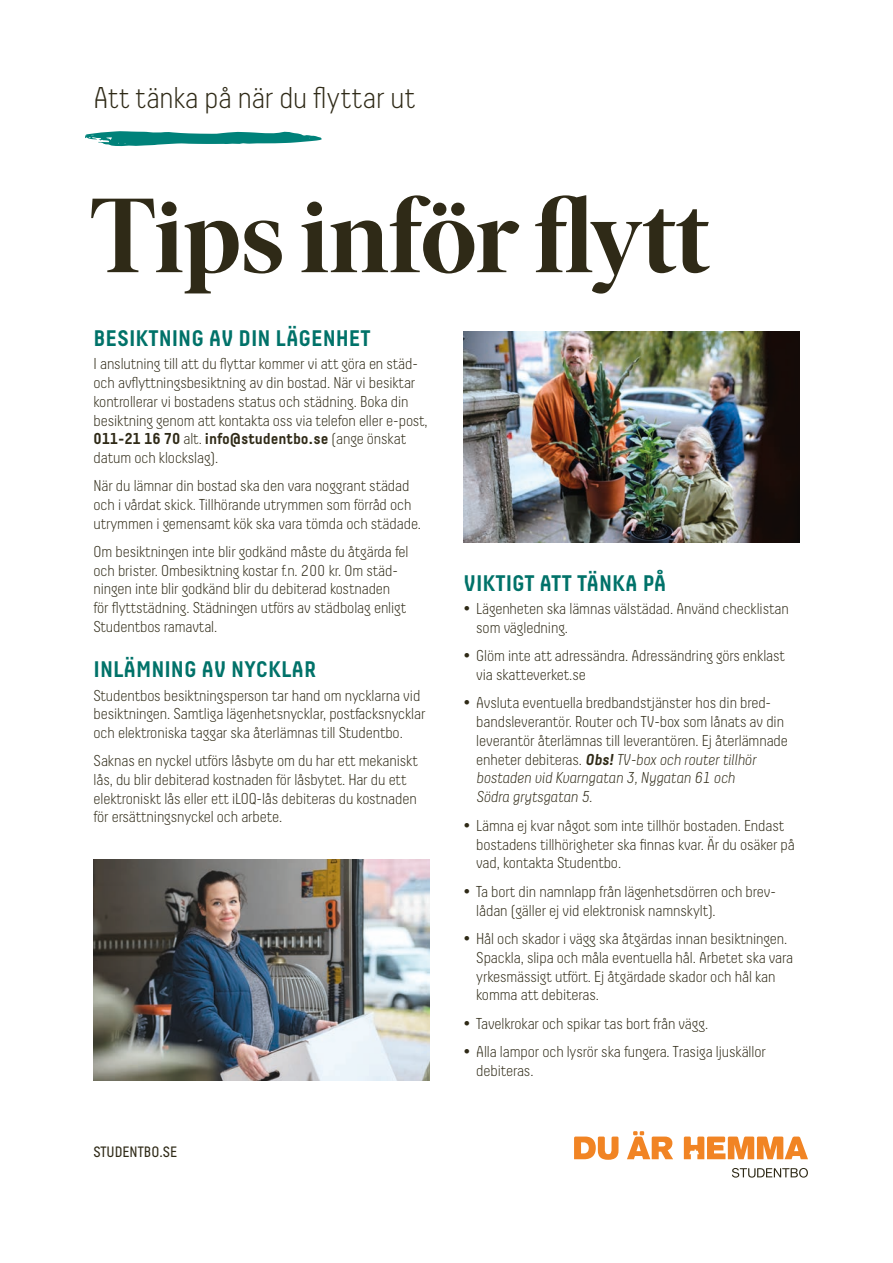
<style>
.page{position:relative;width:893px;height:1263px;background:#fff}
.page>*{position:absolute;margin:0;border:0;box-sizing:border-box;transform-origin:0 0}
.Rubrik_H{font:600 105px "Ivar Display";color:#2f2a17}
.Sidhuvud_H1{font:300 30px "Decima Pro";color:#2f2a17}
.Ny_mrub_H2{font:700 22.5px "Decima Pro";color:#007269}
.Ny_brödtext_P{font:300 15.75px/18.8px "Decima Pro";letter-spacing:-.005em;color:#2f2a17}
.Ny_brödtext_bullets{font:300 15.75px/18.8px "Decima Pro";letter-spacing:-.005em;color:#2f2a17}
.www_P{font:15px "Decima Pro";color:#2f2a17}
.s1{font-weight:700}
.s2{font-weight:700;font-style:italic}
.s3{font-style:italic}
</style>
<div class="page">
<svg style="left:85px;top:131px;width:237px;height:15px"></svg>
<img style="left:94px;top:859px;width:335px;height:221px">
<img style="left:463px;top:332px;width:336px;height:210px">
<svg style="left:627px;top:1131px;width:46px;height:28px"></svg>
<svg style="left:574px;top:1136px;width:44px;height:24px"></svg>
<svg style="left:684px;top:1136px;width:124px;height:23px"></svg>
<svg style="left:732px;top:1168px;width:76px;height:9px"></svg>
<h1 class="Sidhuvud_H1" style="left:94px;top:80px;width:323px">Att tänka på när du flyttar ut</h1>
<p class="Rubrik_H" style="left:89px;top:179px;width:621px">Tips inför flytt</p>
<h2 class="Ny_mrub_H2" style="left:94px;top:325px;width:278px">BESIKTNING AV DIN LÄGENHET</h2>
<p class="Ny_brödtext_P" style="left:94px;top:355px;width:336px">I anslutning till att du flyttar kommer vi att göra en städ&shy;och avflyttningsbesiktning av din bostad. När vi besiktar kontrollerar vi bostadens status och städning. Boka din besiktning genom att kontakta oss via telefon eller e-post, <span class="s1">011-21 16 70</span> alt. <span class="s1">info@studentbo.se</span> (ange önskat datum och klockslag).</p>
<p class="Ny_brödtext_P" style="left:94px;top:476px;width:329px">När du lämnar din bostad ska den vara noggrant städad och i vårdat skick. Tillhörande utrymmen som förråd och utrymmen i gemensamt kök ska vara tömda och städade.</p>
<p class="Ny_brödtext_P" style="left:94px;top:542px;width:316px">Om besiktningen inte blir godkänd måste du åtgärda fel och brister. Ombesiktning kostar f.n. 200 kr. Om städ&shy;ningen inte blir godkänd blir du debiterad kostnaden för flyttstädning. Städningen utförs av städbolag enligt Studentbos ramavtal.</p>
<h2 class="Ny_mrub_H2" style="left:94px;top:656px;width:224px">INLÄMNING AV NYCKLAR</h2>
<p class="Ny_brödtext_P" style="left:94px;top:686px;width:333px">Studentbos besiktningsperson tar hand om nycklarna vid besiktningen. Samtliga lägenhetsnycklar, postfacksnycklar och elektroniska taggar ska återlämnas till Studentbo.</p>
<p class="Ny_brödtext_P" style="left:94px;top:751px;width:326px">Saknas en nyckel utförs låsbyte om du har ett mekaniskt lås, du blir debiterad kostnaden för låsbytet. Har du ett elektroniskt lås eller ett iLOQ-lås debiteras du kostnaden för ersättningsnyckel och arbete.</p>
<h2 class="Ny_mrub_H2" style="left:463px;top:569px;width:204px">VIKTIGT ATT TÄNKA PÅ</h2>
<p class="Ny_brödtext_bullets" style="left:476px;top:599px;width:314px;text-indent:-13px">• Lägenheten ska lämnas välstädad. Använd checklistan som vägledning.</p>
<p class="Ny_brödtext_bullets" style="left:476px;top:646px;width:310px;text-indent:-13px">• Glöm inte att adressändra. Adressändring görs enklast via skatteverket.se</p>
<p class="Ny_brödtext_bullets" style="left:476px;top:694px;width:313px;text-indent:-13px">• Avsluta eventuella bredbandstjänster hos din bred&shy;bandsleverantör. Router och TV-box som lånats av din leverantör återlämnas till leverantören. Ej återlämnade enheter debiteras. <span class="s2">Obs!</span> <span class="s3">TV-box och router tillhör bostaden vid Kvarngatan 3, Nygatan 61 och<br>Södra grytsgatan 5.</span></p>
<p class="Ny_brödtext_bullets" style="left:476px;top:816px;width:320px;text-indent:-13px">• Lämna ej kvar något som inte tillhör bostaden. Endast bostadens tillhörigheter ska finnas kvar. Är du osäker på vad, kontakta Studentbo.</p>
<p class="Ny_brödtext_bullets" style="left:476px;top:882px;width:299px;text-indent:-13px">• Ta bort din namnlapp från lägenhetsdörren och brev&shy;lådan (gäller ej vid elektronisk namnskylt).</p>
<p class="Ny_brödtext_bullets" style="left:476px;top:929px;width:318px;text-indent:-13px">• Hål och skador i vägg ska åtgärdas innan besiktningen.<br>Spackla, slipa och måla eventuella hål. Arbetet ska vara yrkesmässigt utfört. Ej åtgärdade skador och hål kan komma att debiteras.</p>
<p class="Ny_brödtext_bullets" style="left:463px;top:1014px;width:246px">• Tavelkrokar och spikar tas bort från vägg.</p>
<p class="Ny_brödtext_bullets" style="left:476px;top:1042px;width:291px;text-indent:-13px">• Alla lampor och lysrör ska fungera. Trasiga ljuskällor debiteras.</p>
<p class="www_P" style="left:94px;top:1143px;width:85px">STUDENTBO.SE</p>
</div>
